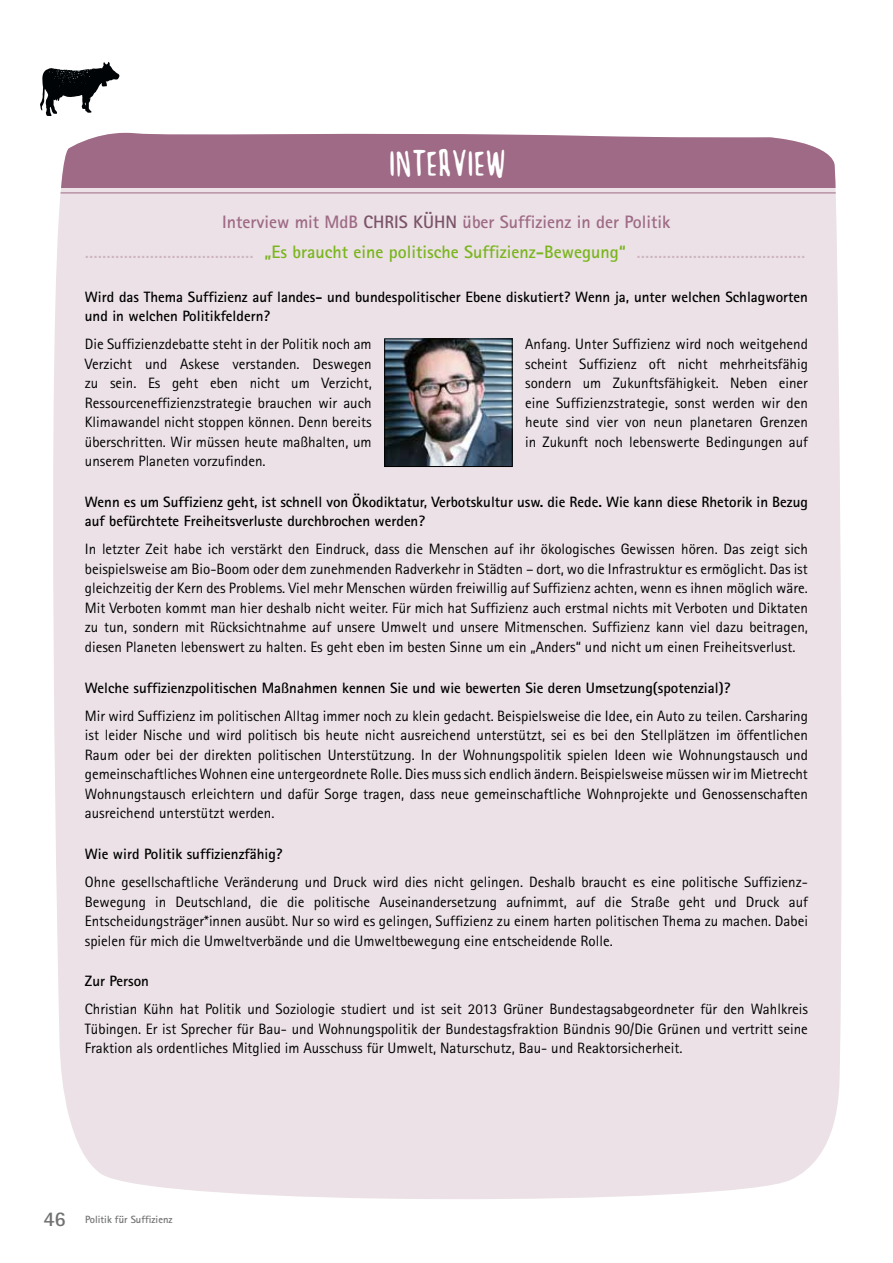
<style>
.page{position:relative;width:893px;height:1263px;background:#fff}
.page>*{position:absolute;margin:0;border:0;box-sizing:border-box;transform-origin:0 0}
.t1{font:500 45px "BUN Djugendmarker";letter-spacing:.05em;color:#fff}
.t2{font:700 18px/30.2px "Agfa Rotis Sans Serif";color:#7ab51d;text-align:center}
.t3{font:15px/19.5px "Agfa Rotis Sans Serif";color:#000;text-align:justify}
.t4{font:700 15px/19.5px "Agfa Rotis Sans Serif";color:#000}
.t5{font:700 10.5px "Agfa Rotis Sans Serif";color:#707172}
.s1{color:#9e6a85}
.s2{color:#7a5268}
.s3{color:#cdb4c0}
.s4{font-size:21px}
</style>
<div class="page">
<div style="left:53px;top:132px;width:789px;height:1067px;background:#ebe1e6"></div>
<hr style="left:46px;top:193px;width:799px;height:1px;background:#9e6a85">
<div style="left:46px;top:133px;width:799px;height:55px;background:#9e6a85"></div>
<svg style="left:40px;top:62px;width:79px;height:54px"></svg>
<img style="left:386px;top:341px;width:124px;height:124px">
<div style="left:384px;top:339px;width:128px;height:128px;border:1px solid #000"></div>
<h1 class="t1" style="left:390px;top:142px;width:115px">INTERVIEW</h1>
<p class="t2" style="left:85px;top:207px;width:722px"><span class="s1">I nterview mit MdB</span> <span class="s2">Chris Kühn</span> <span class="s1">über Suffizienz in der Politik<br></span><span class="s3">…………………………………</span> „Es braucht eine politische Suffizienz-Bewegung“ <span class="s3">…………………………………</span></p>
<p class="t4" style="left:85px;top:287px;width:725px">Wird das Thema Suffizienz auf landes- und bundespolitischer Ebene diskutiert? Wenn ja, unter welchen Schlagworten und in welchen Politikfeldern?</p>
<p class="t3" style="left:85px;top:334px;width:288px">Die Suffizienzdebatte steht in der Politik noch am</p>
<p class="t3" style="left:525px;top:334px;width:284px">Anfang. Unter Suffizienz wird noch weitgehend</p>
<p class="t3" style="left:85px;top:354px;width:288px">Verzicht und Askese verstanden. Deswegen</p>
<p class="t3" style="left:525px;top:354px;width:284px">scheint Suffizienz oft nicht mehrheitsfähig</p>
<p class="t3" style="left:85px;top:373px;width:288px">zu sein. Es geht eben nicht um Verzicht,</p>
<p class="t3" style="left:525px;top:373px;width:284px">sondern um Zukunftsfähigkeit. Neben einer</p>
<p class="t3" style="left:85px;top:393px;width:288px">Ressourceneffizienzstrategie brauchen wir auch</p>
<p class="t3" style="left:525px;top:393px;width:284px">eine Suffizienzstrategie, sonst werden wir den</p>
<p class="t3" style="left:85px;top:412px;width:288px">Klimawandel nicht stoppen können. Denn bereits</p>
<p class="t3" style="left:525px;top:412px;width:284px">heute sind vier von neun planetaren Grenzen</p>
<p class="t3" style="left:85px;top:432px;width:288px">überschritten. Wir müssen heute maßhalten, um</p>
<p class="t3" style="left:525px;top:432px;width:284px">in Zukunft noch lebenswerte Bedingungen auf</p>
<p class="t3" style="left:85px;top:451px;width:182px">unserem Planeten vorzufinden.</p>
<p class="t4" style="left:85px;top:492px;width:725px">Wenn es um Suffizienz geht, ist schnell von Ökodiktatur, Verbotskultur usw. die Rede. Wie kann diese Rhetorik in Bezug auf befürchtete Freiheitsverluste durchbrochen werden?</p>
<p class="t3" style="left:85px;top:539px;width:725px">In letzter Zeit habe ich verstärkt den Eindruck, dass die Menschen auf ihr ökologisches Gewissen hören. Das zeigt sich beispielsweise am Bio-Boom oder dem zunehmenden Radverkehr in Städten – dort, wo die Infrastruktur es ermöglicht. Das ist gleichzeitig der Kern des Problems. Viel mehr Menschen würden freiwillig auf Suffizienz achten, wenn es ihnen möglich wäre.<br>Mit Verboten kommt man hier deshalb nicht weiter. Für mich hat Suffizienz auch erstmal nichts mit Verboten und Diktaten zu tun, sondern mit Rücksichtnahme auf unsere Umwelt und unsere Mitmenschen. Suffizienz kann viel dazu beitragen, diesen Planeten lebenswert zu halten. Es geht eben im besten Sinne um ein „Anders“ und nicht um einen Freiheitsverlust.</p>
<p class="t4" style="left:85px;top:678px;width:647px">Welche suffizienzpolitischen Maßnahmen kennen Sie und wie bewerten Sie deren Umsetzung(spotenzial)?</p>
<p class="t3" style="left:85px;top:706px;width:725px">Mir wird Suffizienz im politischen Alltag immer noch zu klein gedacht. Beispielsweise die Idee, ein Auto zu teilen. Carsharing ist leider Nische und wird politisch bis heute nicht ausreichend unterstützt, sei es bei den Stellplätzen im öffentlichen Raum oder bei der direkten politischen Unterstützung. In der Wohnungspolitik spielen Ideen wie Wohnungstausch und gemeinschaftliches Wohnen eine untergeordnete Rolle. Dies muss sich endlich ändern. Beispielsweise müssen wir im Mietrecht Wohnungstausch erleichtern und dafür Sorge tragen, dass neue gemeinschaftliche Wohnprojekte und Genossenschaften ausreichend unterstützt werden.</p>
<p class="t4" style="left:85px;top:844px;width:199px">Wie wird Politik suffizienzfähig?</p>
<p class="t3" style="left:85px;top:872px;width:725px">Ohne gesellschaftliche Veränderung und Druck wird dies nicht gelingen. Deshalb braucht es eine politische Suffizienz-Bewegung in Deutschland, die die politische Auseinandersetzung aufnimmt, auf die Straße geht und Druck auf Entscheidungsträger*innen ausübt. Nur so wird es gelingen, Suffizienz zu einem harten politischen Thema zu machen. Dabei spielen für mich die Umweltverbände und die Umweltbewegung eine entscheidende Rolle.</p>
<p class="t4" style="left:85px;top:971px;width:66px">Zur Person</p>
<p class="t3" style="left:85px;top:999px;width:725px">Christian Kühn hat Politik und Soziologie studiert und ist seit 2013 Grüner Bundestagsabgeordneter für den Wahlkreis Tübingen. Er ist Sprecher für Bau- und Wohnungspolitik der Bundestagsfraktion Bündnis 90/Die Grünen und vertritt seine Fraktion als ordentliches Mitglied im Ausschuss für Umwelt, Naturschutz, Bau- und Reaktorsicherheit.</p>
<p class="t5" style="left:43px;top:1213px;width:131px"><span class="s4">46</span> Politik für Suffizienz</p>
</div>
